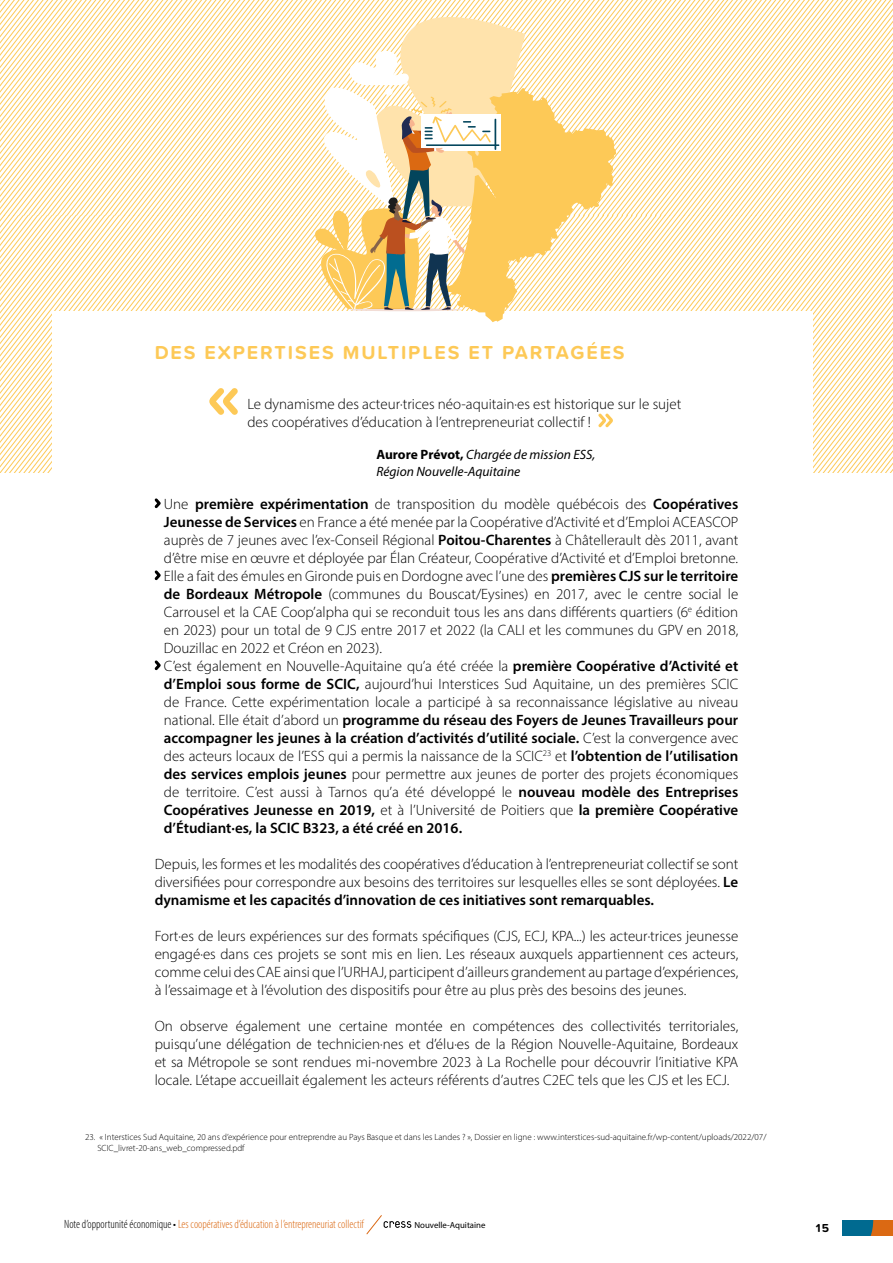
<style>
.page{position:relative;width:893px;height:1263px;background:#fff}
.page>*{position:absolute;margin:0;border:0;box-sizing:border-box;transform-origin:0 0}
.t1{font:700 19.5px "Proxima Soft";letter-spacing:.1em;color:#fdc957}
.t2{font:300 15px/18px "Myriad Pro";color:#000;text-align:justify}
.t3{font:italic 13.5px/16.2px "Myriad Pro";color:#000}
.t4{font:300 condensed 12px "Myriad Pro";color:#db6913}
.t5{font:700 12px "Proxima Soft";color:#000}
.t6{font:300 9px/10.8px "Myriad Pro";color:#000}
.t7{font:8.85px "Myriad Pro";color:#000}
.s1{font-weight:700;font-style:normal}
.s2{font-weight:600}
.s3{color:#000}
</style>
<div class="page">
<svg style="left:842px;top:1220px;width:51px;height:15px"></svg>
<svg style="left:366px;top:1215px;width:45px;height:20px"></svg>
<svg style="left:0;top:0;width:893px;height:472px"></svg>
<div style="left:52px;top:311px;width:761px;height:253px;background:#fff"></div>
<svg style="left:598px;top:414px;width:15px;height:13px"></svg>
<svg style="left:209px;top:388px;width:29px;height:27px"></svg>
<svg style="left:154px;top:498px;width:7px;height:11px"></svg>
<svg style="left:154px;top:570px;width:7px;height:11px"></svg>
<svg style="left:154px;top:660px;width:7px;height:11px"></svg>
<svg style="left:308px;top:1px;width:308px;height:321px"></svg>
<h1 class="t1" style="left:155px;top:337px;width:471px">DES EXPERTISES MULTIPLES ET PARTAGÉES</h1>
<p class="t2" style="left:247px;top:395px;width:435px">Le dynamisme des acteur·trices néo-aquitain·es est historique sur le sujet des coopératives d’éducation à l’entrepreneuriat collectif !</p>
<p class="t3" style="left:376px;top:447px;width:220px"><span class="s1">Aurore Prévot,</span> Chargée de mission ESS,<br>Région Nouvelle-Aquitaine</p>
<p class="t2" style="left:164px;top:495px;width:576px;text-align:left">Une <span class="s2">première expérimentation</span> de transposition du modèle québécois des <span class="s2">Coopératives Jeunesse de Services</span> en France a été menée par la Coopérative d’Activité et d’Emploi ACEASCOP auprès de 7 jeunes avec l’ex-Conseil Régional <span class="s2">Poitou-Charentes</span> à Châtellerault dès 2011, avant d’être mise en œuvre et déployée par Élan Créateur, Coopérative d’Activité et d’Emploi bretonne.<br>Elle a fait des émules en Gironde puis en Dordogne avec l’une des <span class="s2">premières CJS sur le territoire de Bordeaux Métropole</span> (communes du Bouscat/Eysines) en 2017, avec le centre social le Carrousel et la CAE Coop’alpha qui se reconduit tous les ans dans différents quartiers (6<sup>e</sup> édition en 2023) pour un total de 9 CJS entre 2017 et 2022 (la CALI et les communes du GPV en 2018, Douzillac en 2022 et Créon en 2023).<br>C’est également en Nouvelle-Aquitaine qu’a été créée la <span class="s2">première Coopérative d’Activité et d’Emploi sous forme de SCIC,</span> aujourd’hui Interstices Sud Aquitaine, un des premières SCIC de France. Cette expérimentation locale a participé à sa reconnaissance législative au niveau national. Elle était d’abord un <span class="s2">programme du réseau des Foyers de Jeunes Travailleurs pour accompagner les jeunes à la création d’activités d’utilité sociale.</span> C’est la convergence avec des acteurs locaux de l’ESS qui a permis la naissance de la SCIC<sup>23</sup> et <span class="s2">l’obtention de l’utilisation des services emplois jeunes</span> pour permettre aux jeunes de porter des projets économiques de territoire. C’est aussi à Tarnos qu’a été développé le <span class="s2">nouveau modèle des Entreprises Coopératives Jeunesse en 2019,</span> et à l’Université de Poitiers que <span class="s2">la première Coopérative d’Étudiant·es, la SCIC B323, a été créé en 2016.</span></p>
<p class="t2" style="left:155px;top:855px;width:585px">Depuis, les formes et les modalités des coopératives d’éducation à l’entrepreneuriat collectif se sont diversifiées pour correspondre aux besoins des territoires sur lesquelles elles se sont déployées. <span class="s2">Le dynamisme et les capacités d’innovation de ces initiatives sont remarquables.</span></p>
<p class="t2" style="left:155px;top:927px;width:585px">Fort·es de leurs expériences sur des formats spécifiques (CJS, ECJ, KPA...) les acteur·trices jeunesse engagé·es dans ces projets se sont mis en lien. Les réseaux auxquels appartiennent ces acteurs, comme celui des CAE ainsi que l’URHAJ, participent d’ailleurs grandement au partage d’expériences, à l’essaimage et à l’évolution des dispositifs pour être au plus près des besoins des jeunes.</p>
<p class="t2" style="left:155px;top:1017px;width:585px">On observe également une certaine montée en compétences des collectivités territoriales, puisqu’une délégation de technicien·nes et d’élu·es de la Région Nouvelle-Aquitaine, Bordeaux et sa Métropole se sont rendues mi-novembre 2023 à La Rochelle pour découvrir l’initiative KPA locale. L’étape accueillait également les acteurs référents d’autres C2EC tels que les CJS et les ECJ.</p>
<p class="t6" style="left:97px;top:1132px;width:671px;text-indent:-12px">23. « Interstices Sud Aquitaine, 20 ans d’expérience pour entreprendre au Pays Basque et dans les Landes ? », Dossier en ligne : www.interstices-sud-aquitaine.fr/wp-content/uploads/2022/07/<br>SCIC_livret-20-ans_web_compressed.pdf</p>
<p class="t4" style="left:64px;top:1217px;width:301px"><span class="s3">Note d’opportunité économique •</span> Les coopératives d’éducation à l’entrepreneuriat collectif</p>
<p class="t5" style="left:816px;top:1219px;width:15px">15</p>
<p class="t7" style="left:414px;top:1219px;width:73px">Nouvelle-Aquitaine</p>
</div>
